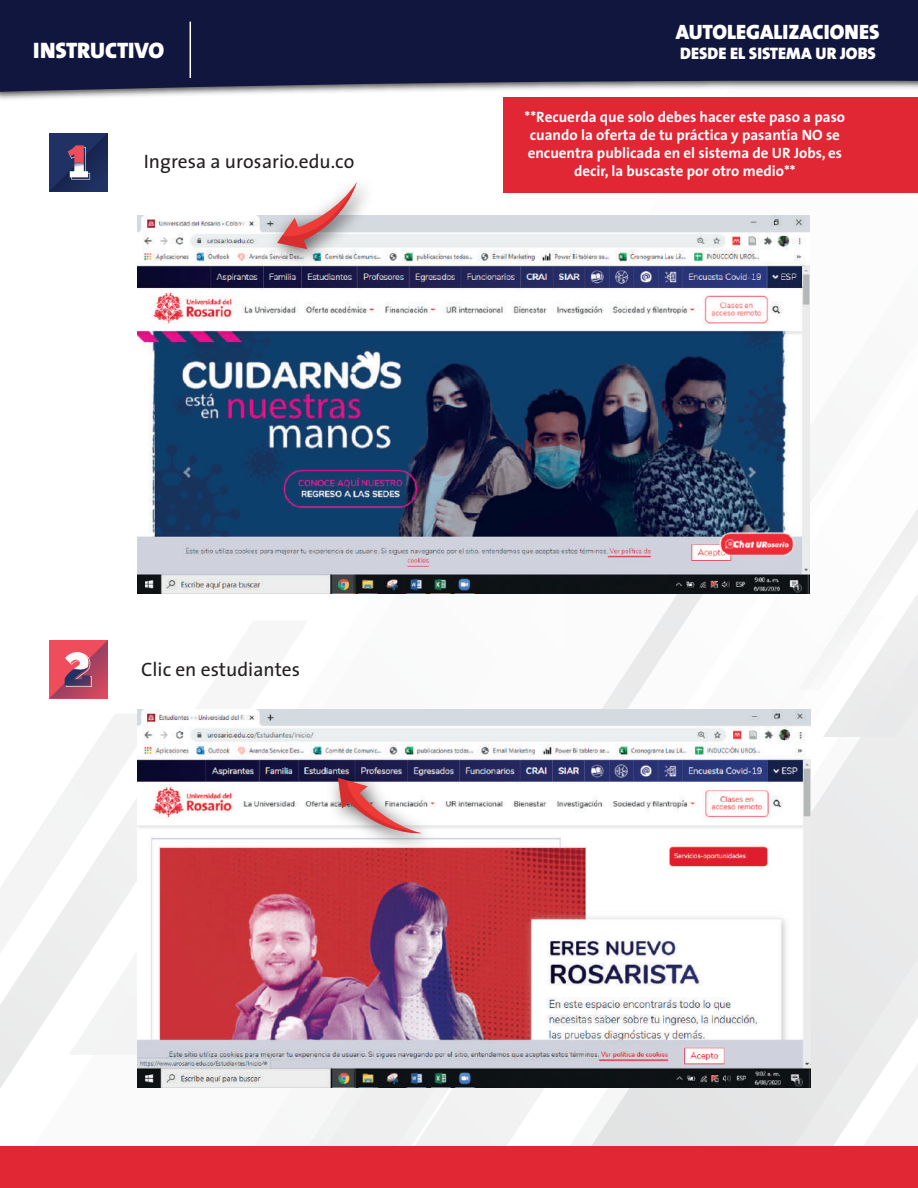
<style>
.page{position:relative;width:918px;height:1188px;background:#fff}
.page>*{position:absolute;margin:0;border:0;box-sizing:border-box;transform-origin:0 0}
.t1{font:900 22.5px "The Sans";letter-spacing:-.005em;color:#fff}
.t2{font:900 20.85px "The Sans";color:#fff}
.t3{font:19.5px "The Sans";color:#231f20}
.t4{font:900 16.8px "The Sans";color:#fff}
.t5{font:700 15px/18px "The Sans";color:#fff;text-align:center}
</style>
<div class="page">
<svg style="left:0;top:714px;width:137px;height:374px"></svg>
<svg style="left:595px;top:737px;width:323px;height:410px"></svg>
<svg style="left:810px;top:709px;width:73px;height:275px;background:#ebebec"></svg>
<svg style="left:111px;top:739px;width:484px;height:408px"></svg>
<svg style="left:602px;top:594px;width:101px;height:115px"></svg>
<svg style="left:799px;top:653px;width:24px;height:36px"></svg>
<svg style="left:823px;top:508px;width:95px;height:229px"></svg>
<div style="left:0;top:1147px;width:918px;height:41px;background:#e22734"></div>
<div style="left:503px;top:98px;width:415px;height:95px;background:#e22734"></div>
<img style="left:0;top:92px;width:918px;height:8px">
<svg style="left:0;top:0;width:918px;height:92px;background:#1f2448"></svg>
<hr style="left:190px;top:22px;width:1px;height:56px;background:#fff">
<img style="left:137px;top:216px;width:673px;height:378px">
<svg style="left:49px;top:133px;width:59px;height:58px;background:#373c67"></svg>
<svg style="left:49px;top:640px;width:59px;height:59px;background:#c7556a"></svg>
<img style="left:137px;top:709px;width:673px;height:379px">
<img style="left:259px;top:186px;width:125px;height:90px">
<svg style="left:277px;top:182px;width:80px;height:67px"></svg>
<img style="left:320px;top:759px;width:129px;height:101px">
<svg style="left:338px;top:778px;width:83px;height:58px"></svg>
<h2 class="t2" style="left:676px;top:15px;width:205px">AUTOLEGALIZACIONES</h2>
<h1 class="t1" style="left:33px;top:31px;width:133px">INSTRUCTIVO</h1>
<p class="t4" style="left:680px;top:39px;width:197px">DESDE EL SISTEMA UR JOBS</p>
<h3 class="t3" style="left:144px;top:145px;width:212px">Ingresa a urosario.edu.co</h3>
<p class="t5" style="left:525px;top:108px;width:322px">**Recuerda que solo debes hacer este paso a paso cuando la oferta de tu práctica y pasantía NO se encuentra publicada en el sistema de UR Jobs, es decir, la buscaste por otro medio**</p>
<h3 class="t3" style="left:141px;top:654px;width:160px">Clic en estudiantes</h3>
</div>
